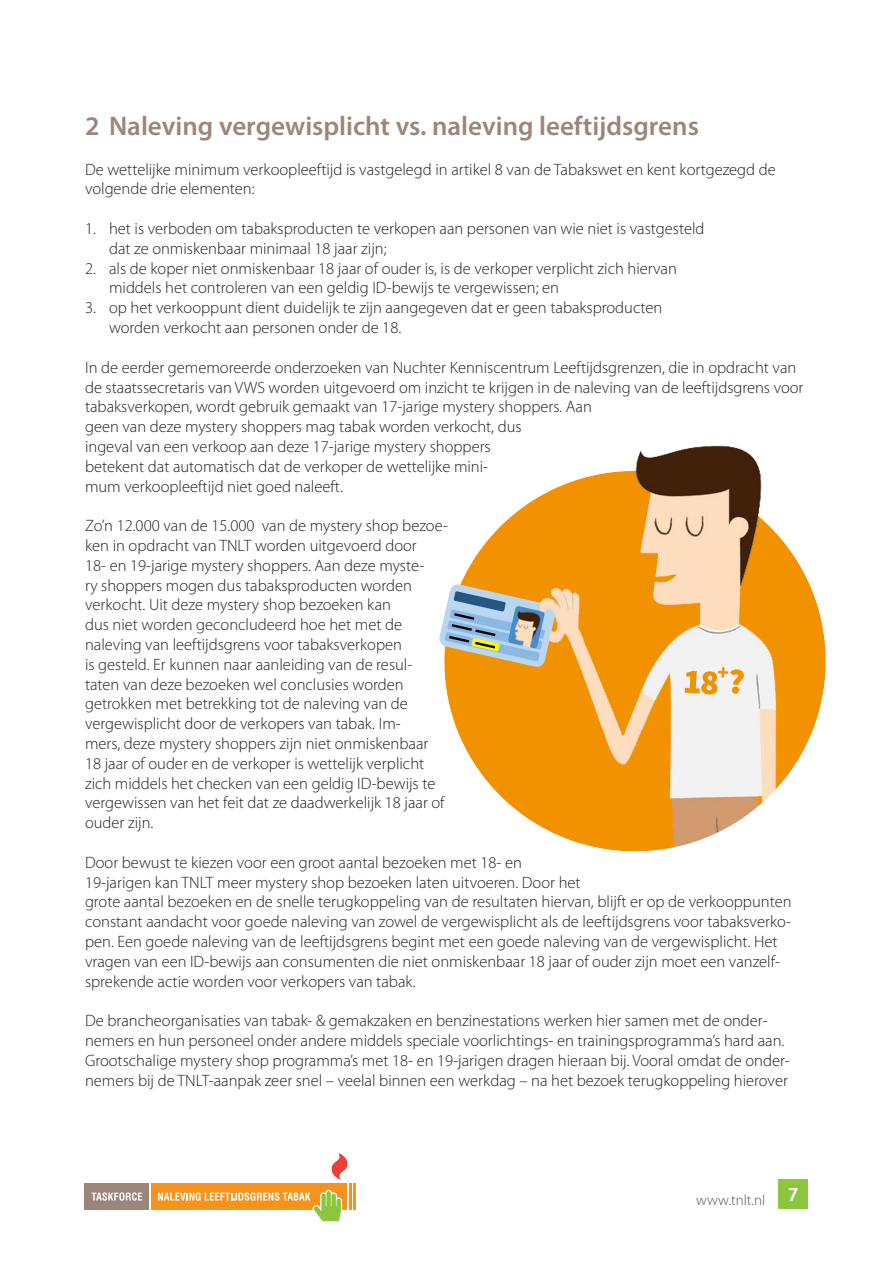
<style>
.page{position:relative;width:893px;height:1263px;background:#fff}
.page>*{position:absolute;margin:0;border:0;box-sizing:border-box;transform-origin:0 0}
.t1{font:600 27px "Myriad Pro";color:#9b8679}
.t2{font:300 16.5px/19.8px "Myriad Pro";color:#231f20}
.t3{font:300 15px "Myriad Pro";color:#57585a}
</style>
<div class="page">
<div style="left:778px;top:1179px;width:30px;height:30px;background:#8bc63e"></div>
<div style="left:85px;top:1183px;width:64px;height:26px;background:#9b8679"></div>
<div style="left:151px;top:1183px;width:195px;height:26px;background:#f7931d"></div>
<svg style="left:92px;top:1192px;width:50px;height:9px"></svg>
<svg style="left:332px;top:1153px;width:15px;height:27px"></svg>
<svg style="left:158px;top:1190px;width:184px;height:32px"></svg>
<hr style="left:349px;top:1183px;width:2px;height:26px;background:#f7931d">
<hr style="left:353px;top:1183px;width:3px;height:26px;background:#f7931d">
<img style="left:439px;top:445px;width:387px;height:407px">
<h1 class="t1" style="left:85px;top:111px;width:615px">2 Naleving vergewisplicht vs. naleving leeftijdsgrens</h1>
<p class="t2" style="left:85px;top:160px;width:692px">De wettelijke minimum verkoopleeftijd is vastgelegd in artikel 8 van de Tabakswet en kent kortgezegd de volgende drie elementen:</p>
<p class="t2" style="left:109px;top:219px;width:597px;text-indent:-24px">1. het is verboden om tabaksproducten te verkopen aan personen van wie niet is vastgesteld dat ze onmiskenbaar minimaal 18 jaar zijn;</p>
<p class="t2" style="left:109px;top:259px;width:569px;text-indent:-24px">2. als de koper niet onmiskenbaar 18 jaar of ouder is, is de verkoper verplicht zich hiervan middels het controleren van een geldig ID-bewijs te vergewissen; en</p>
<p class="t2" style="left:109px;top:298px;width:555px;text-indent:-24px">3. op het verkooppunt dient duidelijk te zijn aangegeven dat er geen tabaksproducten worden verkocht aan personen onder de 18.</p>
<p class="t2" style="left:85px;top:358px;width:720px">In de eerder gememoreerde onderzoeken van Nuchter Kenniscentrum Leeftijdsgrenzen, die in opdracht van de staatssecretaris van VWS worden uitgevoerd om inzicht te krijgen in de naleving van de leeftijdsgrens voor tabaksverkopen, wordt gebruik gemaakt van 17-jarige mystery shoppers. Aan<br>geen van deze mystery shoppers mag tabak worden verkocht, dus<br>ingeval van een verkoop aan deze 17-jarige mystery shoppers<br>betekent dat automatisch dat de verkoper de wettelijke mini-<br>mum verkoopleeftijd niet goed naleeft.</p>
<p class="t2" style="left:85px;top:516px;width:364px">Zo’n 12.000 van de 15.000 van de mystery shop bezoe&shy;ken in opdracht van TNLT worden uitgevoerd door<br>18- en 19-jarige mystery shoppers. Aan deze myste-<br>ry shoppers mogen dus tabaksproducten worden verkocht. Uit deze mystery shop bezoeken kan<br>dus niet worden geconcludeerd hoe het met de naleving van leeftijdsgrens voor tabaksverkopen<br>is gesteld. Er kunnen naar aanleiding van de resul&shy;taten van deze bezoeken wel conclusies worden getrokken met betrekking tot de naleving van de vergewisplicht door de verkopers van tabak. Im-<br>mers, deze mystery shoppers zijn niet onmiskenbaar 18 jaar of ouder en de verkoper is wettelijk verplicht zich middels het checken van een geldig ID-bewijs te vergewissen van het feit dat ze daadwerkelijk 18 jaar of ouder zijn.</p>
<p class="t2" style="left:85px;top:853px;width:708px">Door bewust te kiezen voor een groot aantal bezoeken met 18- en<br>19-jarigen kan TNLT meer mystery shop bezoeken laten uitvoeren. Door het<br>grote aantal bezoeken en de snelle terugkoppeling van de resultaten hiervan, blijft er op de verkooppunten constant aandacht voor goede naleving van zowel de vergewisplicht als de leeftijdsgrens voor tabaksverko&shy;pen. Een goede naleving van de leeftijdsgrens begint met een goede naleving van de vergewisplicht. Het vragen van een ID-bewijs aan consumenten die niet onmiskenbaar 18 jaar of ouder zijn moet een vanzelf&shy;sprekende actie worden voor verkopers van tabak.</p>
<p class="t2" style="left:85px;top:1011px;width:706px">De brancheorganisaties van tabak- &amp; gemakzaken en benzinestations werken hier samen met de onder&shy;nemers en hun personeel onder andere middels speciale voorlichtings- en trainingsprogramma’s hard aan.<br>Grootschalige mystery shop programma’s met 18- en 19-jarigen dragen hieraan bij. Vooral omdat de onder&shy;nemers bij de TNLT-aanpak zeer snel – veelal binnen een werkdag – na het bezoek terugkoppeling hierover</p>
<p class="t3" style="left:696px;top:1192px;width:104px">www.tnlt.nl <sup>7</sup></p>
</div>
